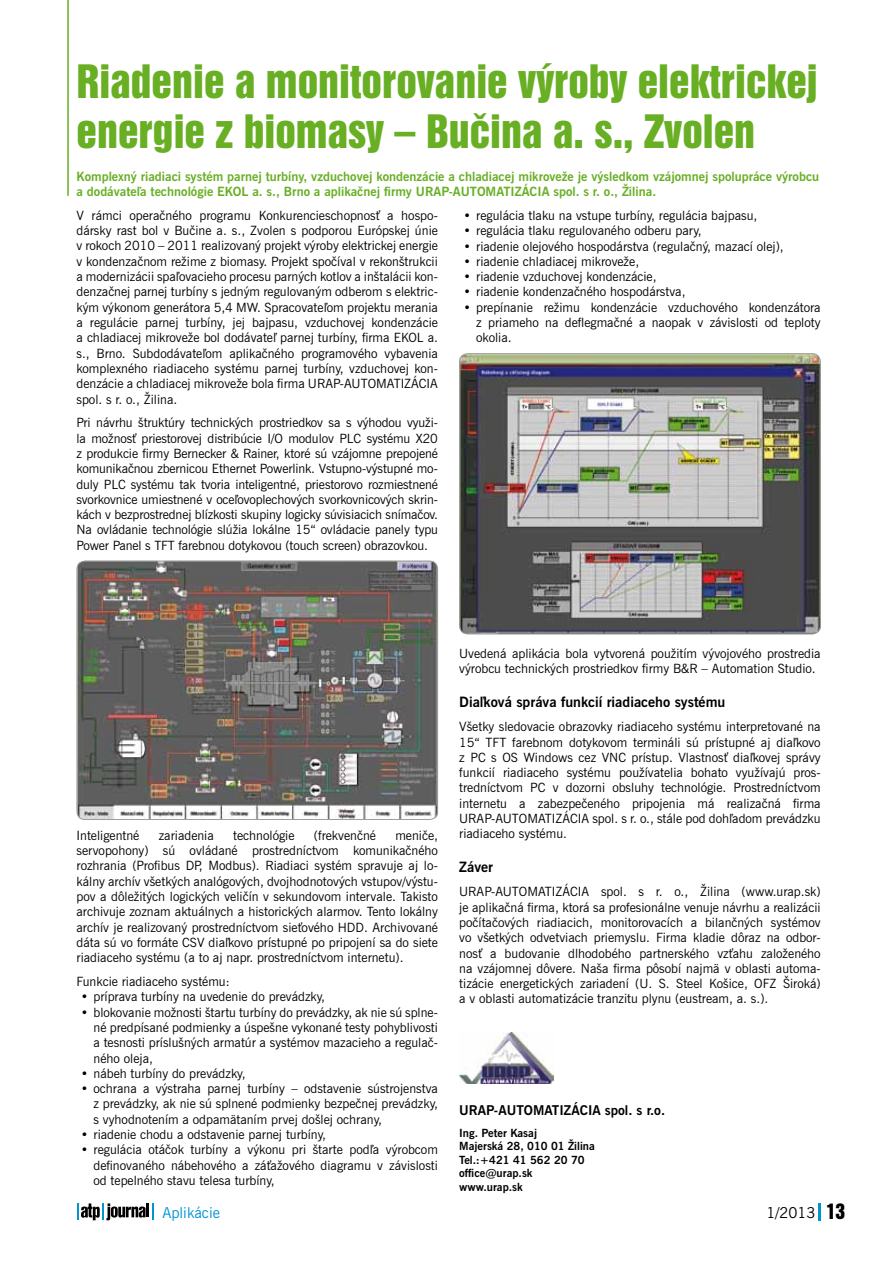
<style>
.page{position:relative;width:893px;height:1263px;background:#fff}
.page>*{position:absolute;margin:0;border:0;box-sizing:border-box;transform-origin:0 0}
.t1{font:42px/50.4px "Swiss 921 AT Regular A";color:#68af24}
.t2{font:15px "News Gothic AT";color:#0094d3}
.t3{font:15px "News Gothic AT";color:#000}
.t4{font:700 14.25px "News Gothic AT";color:#000}
.t5{font:700 13.5px "News Gothic AT";color:#000}
.t6{font:12.75px/15.3px "News Gothic AT";color:#000;text-align:justify}
.t7{font:700 12.75px/15.3px "News Gothic AT";color:#68af24}
.t8{font:700 11.25px/13.5px "News Gothic AT";color:#000}
.s1{font-family:"Swiss 921 AT Regular A";font-size:19.5px}
</style>
<div class="page">
<svg style="left:819px;top:1203px;width:2px;height:17px"></svg>
<svg style="left:152px;top:1203px;width:2px;height:17px"></svg>
<svg style="left:77px;top:1203px;width:69px;height:17px"></svg>
<hr style="left:146px;top:1203px;width:3px;height:14px;background:#000">
<img style="left:77px;top:561px;width:361px;height:259px">
<div style="left:77px;top:561px;width:361px;height:259px;border:1px solid #9c9e9f;border-radius:8px"></div>
<img style="left:461px;top:355px;width:360px;height:279px">
<div style="left:459px;top:353px;width:362px;height:281px;border:1px solid #9c9e9f;border-radius:8px"></div>
<img style="left:459px;top:1033px;width:95px;height:50px">
<hr style="left:67px;top:0;width:2px;height:196px;background:#68af24">
<h1 class="t1" style="left:77px;top:56px;width:742px">Riadenie a monitorovanie výroby elektrickej energie z biomasy – Bučina a. s., Zvolen</h1>
<p class="t7" style="left:77px;top:168px;width:744px">Komplexný riadiaci systém parnej turbíny, vzduchovej kondenzácie a chladiacej mikroveže je výsledkom vzájomnej spolupráce výrobcu a dodávateľa technológie EKOL a. s., Brno a aplikačnej firmy URAP-AUTOMATIZÁCIA spol. s r. o., Žilina.</p>
<p class="t6" style="left:77px;top:208px;width:363px">V rámci operačného programu Konkurencieschopnosť a hospo&shy;dársky rast bol v Bučine a. s., Zvolen s podporou Európskej únie v -rokoch 2010 – 2011 realizovaný projekt výroby elektrickej energie v -kondenzačnom režime z biomasy. Projekt spočíval v -rekonštrukcii a modernizácii spaľovacieho procesu parných kotlov a inštalácii kon&shy;denzačnej parnej turbíny s jedným regulovaným odberom s elektric&shy;kým výkonom generátora 5,4 MW. Spracovateľom projektu merania a regulácie parnej turbíny, jej bajpasu, vzduchovej kondenzácie a chladiacej mikroveže bol dodávateľ parnej turbíny, firma EKOL a. s., Brno. Subdodávateľom aplikačného programového vybavenia komplexného riadiaceho systému parnej turbíny, vzduchovej kon&shy;denzácie a chladiacej mikroveže bola firma URAP-AUTOMATIZÁCIA spol. s r. o., Žilina.</p>
<p class="t6" style="left:77px;top:415px;width:363px">Pri návrhu štruktúry technických prostriedkov sa s výhodou využi&shy;la možnosť priestorovej distribúcie I/O modulov PLC systému X20 z produkcie firmy Bernecker &amp; Rainer, ktoré sú vzájomne prepojené komunikačnou zbernicou Ethernet Powerlink. Vstupno-výstupné mo&shy;duly PLC systému tak tvoria inteligentné, priestorovo rozmiestnené svorkovnice umiestnené v oceľovoplechových svorkovnicových skrin&shy;kách v bezprostrednej blízkosti skupiny logicky súvisiacich snímačov.<br>Na ovládanie technológie slúžia lokálne 15“ ovládacie panely typu Power Panel s TFT farebnou dotykovou (touch screen) obrazovkou.</p>
<p class="t6" style="left:463px;top:208px;width:295px">• regulácia tlaku na vstupe turbíny, regulácia bajpasu,</p>
<p class="t6" style="left:463px;top:223px;width:240px">• regulácia tlaku regulovaného odberu pary,</p>
<p class="t6" style="left:463px;top:238px;width:322px">• riadenie olejového hospodárstva (regulačný, mazací olej),</p>
<p class="t6" style="left:463px;top:253px;width:177px">• riadenie chladiacej mikroveže,</p>
<p class="t6" style="left:463px;top:269px;width:195px">• riadenie vzduchovej kondenzácie,</p>
<p class="t6" style="left:463px;top:284px;width:224px">• riadenie kondenzačného hospodárstva,</p>
<p class="t6" style="left:476px;top:299px;width:346px;text-indent:-13px">• prepínanie režimu kondenzácie vzduchového kondenzátora z priameho na deflegmačné a naopak v závislosti od teploty okolia.</p>
<p class="t6" style="left:77px;top:827px;width:363px;text-indent:319px">meniče, servopohony) sú ovládané prostredníctvom komunikačného rozhrania (Profibus DP, Modbus). Riadiaci systém spravuje aj lo&shy;kálny archív všetkých analógových, dvojhodnotových vstupov/výstu&shy;pov a dôležitých logických veličín v sekundovom intervale. Takisto archivuje zoznam aktuálnych a historických alarmov. Tento lokálny archív je realizovaný prostredníctvom sieťového HDD. Archivované dáta sú vo formáte CSV diaľkovo prístupné po pripojení sa do siete riadiaceho systému (a to aj napr. prostredníctvom internetu).</p>
<p class="t6" style="left:77px;top:974px;width:155px">Funkcie riadiaceho systému:</p>
<p class="t6" style="left:81px;top:989px;width:246px">• príprava turbíny na uvedenie do prevádzky,</p>
<p class="t6" style="left:94px;top:1004px;width:346px;text-indent:-13px">• blokovanie možnosti štartu turbíny do prevádzky, ak nie sú splne&shy;né predpísané podmienky a úspešne vykonané testy pohyblivosti a tesnosti príslušných armatúr a systémov mazacieho a regulač&shy;ného oleja,</p>
<p class="t6" style="left:81px;top:1065px;width:166px">• nábeh turbíny do prevádzky,</p>
<p class="t6" style="left:94px;top:1081px;width:346px;text-indent:-13px">• ochrana a výstraha parnej turbíny – odstavenie sústrojenstva z prevádzky, ak nie sú splnené podmienky bezpečnej prevádzky, s vyhodnotením a odpamätaním prvej došlej ochrany,</p>
<p class="t6" style="left:81px;top:1127px;width:247px">• riadenie chodu a odstavenie parnej turbíny,</p>
<p class="t6" style="left:94px;top:1142px;width:346px;text-indent:-13px">• regulácia otáčok turbíny a výkonu pri štarte podľa výrobcom definovaného nábehového a záťažového diagramu v závislosti od tepelného stavu telesa turbíny,</p>
<p class="t6" style="left:77px;top:827px;width:64px">Inteligentné</p>
<p class="t6" style="left:159px;top:827px;width:57px">zariadenia</p>
<p class="t6" style="left:233px;top:827px;width:63px">technológie</p>
<p class="t6" style="left:314px;top:827px;width:64px">(frekvenčné</p>
<p class="t6" style="left:459px;top:646px;width:363px">Uvedená aplikácia bola vytvorená použitím vývojového prostredia výrobcu technických prostriedkov firmy B&amp;R – Automation Studio.</p>
<p class="t4" style="left:459px;top:694px;width:268px">Diaľková správa funkcií riadiaceho systému</p>
<p class="t6" style="left:459px;top:719px;width:363px">Všetky sledovacie obrazovky riadiaceho systému interpretované na 15“ TFT farebnom dotykovom termináli sú prístupné aj diaľkovo z PC s OS Windows cez VNC prístup. Vlastnosť diaľkovej správy funkcií riadiaceho systému používatelia bohato využívajú pros&shy;tredníctvom PC v dozorni obsluhy technológie. Prostredníctvom internetu a zabezpečeného pripojenia má realizačná firma URAP-AUTOMATIZÁCIA spol. s r. o., stále pod dohľadom prevádzku riadiaceho systému.</p>
<p class="t4" style="left:459px;top:859px;width:35px">Záver</p>
<p class="t6" style="left:459px;top:884px;width:363px">URAP-AUTOMATIZÁCIA spol. s r. o., Žilina (www.urap.sk) je -aplikačná firma, ktorá sa profesionálne venuje návrhu a -realizácii počítačových riadiacich, monitorovacích a bilančných systémov vo všetkých odvetviach priemyslu. Firma kladie dôraz na odbor&shy;nosť a budovanie dlhodobého partnerského vzťahu založeného na -vzájomnej dôvere. Naša firma pôsobí najmä v oblasti automa&shy;tizácie energetických zariadení (U. S. Steel Košice, OFZ Široká) a v oblasti automatizácie tranzitu plynu (eustream, a. s.).</p>
<p class="t5" style="left:459px;top:1101px;width:207px">URAP-AUTOMATIZÁCIA spol. s r.o.</p>
<p class="t8" style="left:459px;top:1126px;width:137px">Ing. Peter Kasaj<br>Majerská 28, 010 01 Žilina<br>Tel.:+421 41 562 20 70 office@urap.sk www.urap.sk</p>
<p class="t2" style="left:162px;top:1203px;width:59px">Aplikácie</p>
<p class="t3" style="left:766px;top:1203px;width:80px">1/2013 <span class="s1">13</span></p>
</div>
